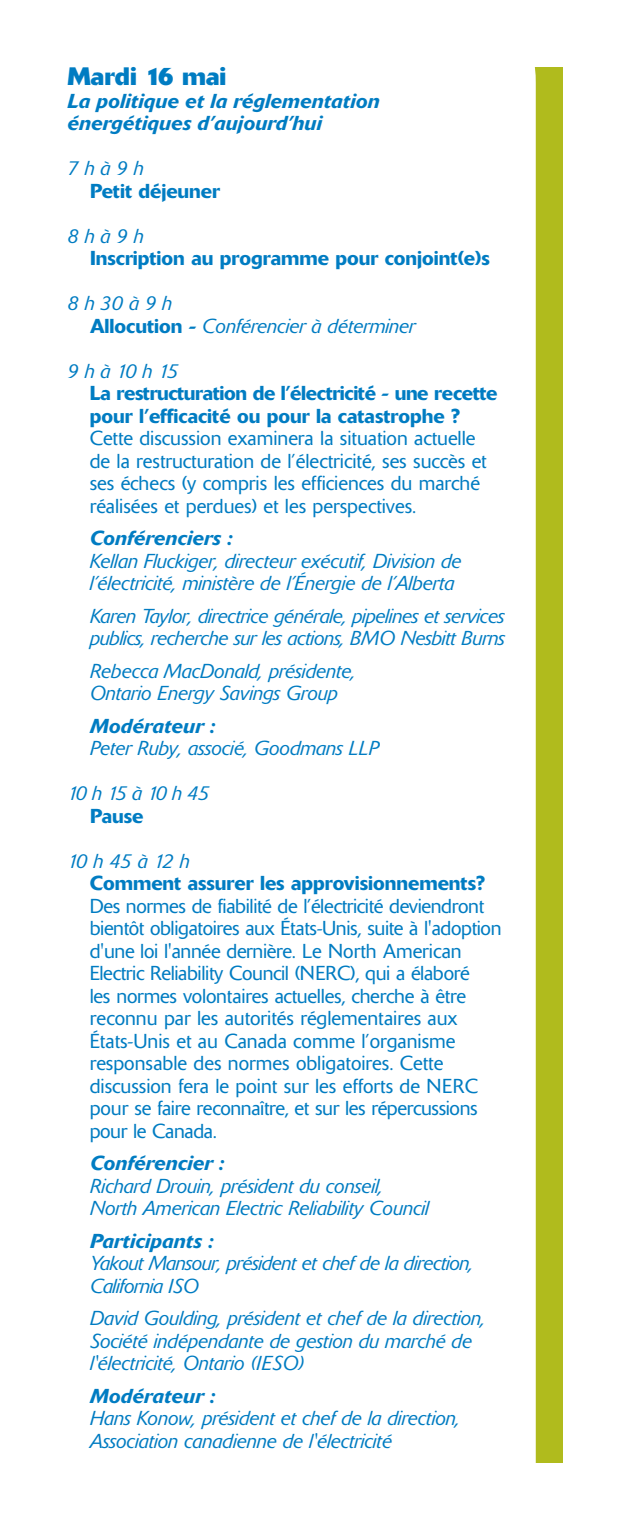
<style>
.page{position:relative;width:630px;height:1530px;background:#fff}
.page>*{position:absolute;margin:0;border:0;box-sizing:border-box;transform-origin:0 0}
.t1{font:700 25px "Delta";color:#007cc2}
.t2{font:italic 300 20px/22.5px "Delta";color:#007cc2}
.t3{font:300 20px/22.5px "Delta";color:#007cc2}
.t4{font:500 20px/22.5px "Delta";letter-spacing:-.01em;color:#007cc2}
.t5{font:italic 500 20px/22.5px "Delta";color:#007cc2}
.s1{font-weight:500;font-style:normal}
</style>
<div class="page">
<div style="left:68px;top:68px;width:494px;height:1394px;background:#b0bb1d"></div>
<div style="left:68px;top:68px;width:468px;height:1395px;background:#fff"></div>
<p class="t1" style="left:68px;top:67px;width:160px">Mardi 16 mai</p>
<p class="t5" style="left:68px;top:91px;width:314px">La politique et la réglementation énergétiques d’aujourd’hui</p>
<p class="t2" style="left:68px;top:159px;width:78px">7hà9h</p>
<p class="t4" style="left:90px;top:181px;width:132px">Petit déjeuner</p>
<p class="t2" style="left:68px;top:226px;width:78px">8hà9h</p>
<p class="t4" style="left:90px;top:249px;width:401px">Inscription au programme pour conjoint(e)s</p>
<p class="t2" style="left:90px;top:294px;width:327px;text-indent:-22px">8h30 à 9 h<br><span class="s1">Allocution -</span> Conférencier à déterminer</p>
<p class="t2" style="left:67px;top:361px;width:113px">9hà10 h 15</p>
<p class="t4" style="left:90px;top:384px;width:409px">La restructuration de l’électricité - une recette pour l’efficacité ou pour la catastrophe ?</p>
<p class="t3" style="left:90px;top:429px;width:398px">Cette discussion examinera la situation actuelle de la restructuration de l’électricité, ses succès et ses échecs (y compris les efficiences du marché réalisées et perdues) et les perspectives.</p>
<p class="t5" style="left:90px;top:529px;width:145px">Conférenciers :</p>
<p class="t2" style="left:90px;top:551px;width:373px">Kellan Fluckiger, directeur exécutif, Division de l’électricité, ministère de l’Énergie de l’Alberta</p>
<p class="t2" style="left:90px;top:606px;width:418px">Karen Taylor, directrice générale, pipelines et services publics, recherche sur les actions, BMO Nesbitt Burns</p>
<p class="t2" style="left:90px;top:661px;width:267px">Rebecca MacDonald, présidente,<br>Ontario Energy Savings Group</p>
<p class="t5" style="left:90px;top:716px;width:127px">Modérateur :</p>
<p class="t2" style="left:90px;top:739px;width:291px">Peter Ruby, associé, Goodmans LLP</p>
<p class="t2" style="left:68px;top:784px;width:144px">10 h 15 à 10 h 45</p>
<p class="t4" style="left:90px;top:806px;width:55px">Pause</p>
<p class="t2" style="left:68px;top:851px;width:124px">10 h 45 à 12 h</p>
<p class="t4" style="left:90px;top:874px;width:397px">Comment assurer les approvisionnements?</p>
<p class="t3" style="left:90px;top:896px;width:413px">Des normes de fiabilité de l’électricité deviendront bientôt obligatoires aux États-Unis, suite à l'adoption d'une loi l'année dernière. Le North American Electric Reliability Council (NERC), qui a élaboré<br>les normes volontaires actuelles, cherche à être reconnu par les autorités réglementaires aux États-Unis et au Canada comme l’organisme responsable des normes obligatoires. Cette discussion fera le point sur les efforts de NERC pour se faire reconnaître, et sur les répercussions pour le Canada.</p>
<p class="t5" style="left:90px;top:1154px;width:136px">Conférencier :</p>
<p class="t2" style="left:90px;top:1176px;width:342px">Richard Drouin, président du conseil,<br>North American Electric Reliability Council</p>
<p class="t5" style="left:90px;top:1231px;width:125px">Participants :</p>
<p class="t2" style="left:90px;top:1254px;width:385px">Yakout Mansour, président et chef de la direction,<br>California ISO</p>
<p class="t2" style="left:90px;top:1309px;width:397px">David Goulding, président et chef de la direction,<br>Société indépendante de gestion du marché de l'électricité, Ontario (IESO)</p>
<p class="t5" style="left:90px;top:1386px;width:127px">Modérateur :</p>
<p class="t2" style="left:90px;top:1409px;width:372px">Hans Konow, président et chef de la direction,<br>Association canadienne de l'électricité</p>
</div>
